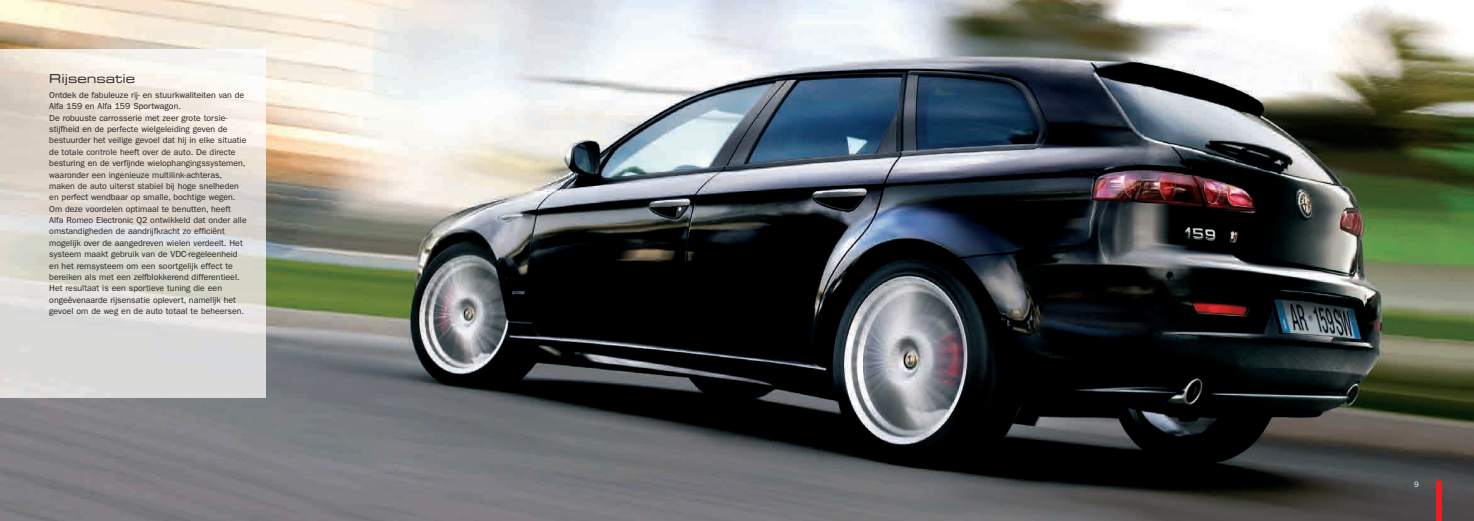
<style>
.page{position:relative;width:1474px;height:521px;background:#fff}
.page>*{position:absolute;margin:0;border:0;box-sizing:border-box;transform-origin:0 0}
.t1{font:12.25px "Eurostile Extended Two";color:#231f20}
.t2{font:8.75px/11.4px "Franklin Gothic";color:#231f20}
.t3{font:7.88px "Franklin Gothic";color:#fff}
</style>
<div class="page">
<img style="left:0;top:0;width:1473px;height:521px">
<img style="left:0;top:50px;width:265px;height:347px">
<div style="left:1436px;top:481px;width:5px;height:40px;background:#ee1d23"></div>
<h1 class="t1" style="left:49px;top:75px;width:87px">Rijsensatie</h1>
<p class="t2" style="left:49px;top:90px;width:199px">Ontdek de fabuleuze rij- en stuurkwaliteiten van de Alfa 159 en Alfa 159 Sportwagon.<br>De robuuste carrosserie met zeer grote torsie&shy;stijfheid en de perfecte wielgeleiding geven de bestuurder het veilige gevoel dat hij in elke situatie de totale controle heeft over de auto. De directe besturing en de verfijnde wielophangingssystemen, waaronder een ingenieuze multilink-achteras, maken de auto uiterst stabiel bij hoge snelheden en perfect wendbaar op smalle, bochtige wegen.<br>Om deze voordelen optimaal te benutten, heeft Alfa Romeo Electronic Q2 ontwikkeld dat onder alle omstandigheden de aandrijfkracht zo efficiënt mogelijk over de aangedreven wielen verdeelt. Het systeem maakt gebruik van de VDC-regeleenheid en het remsysteem om een soortgelijk effect te bereiken als met een zelfblokkerend differentieel.<br>Het resultaat is een sportieve tuning die een ongeëvenaarde rijsensatie oplevert, namelijk het gevoel om de weg en de auto totaal te beheersen.</p>
<p class="t3" style="left:1413px;top:481px;width:6px">9</p>
</div>
